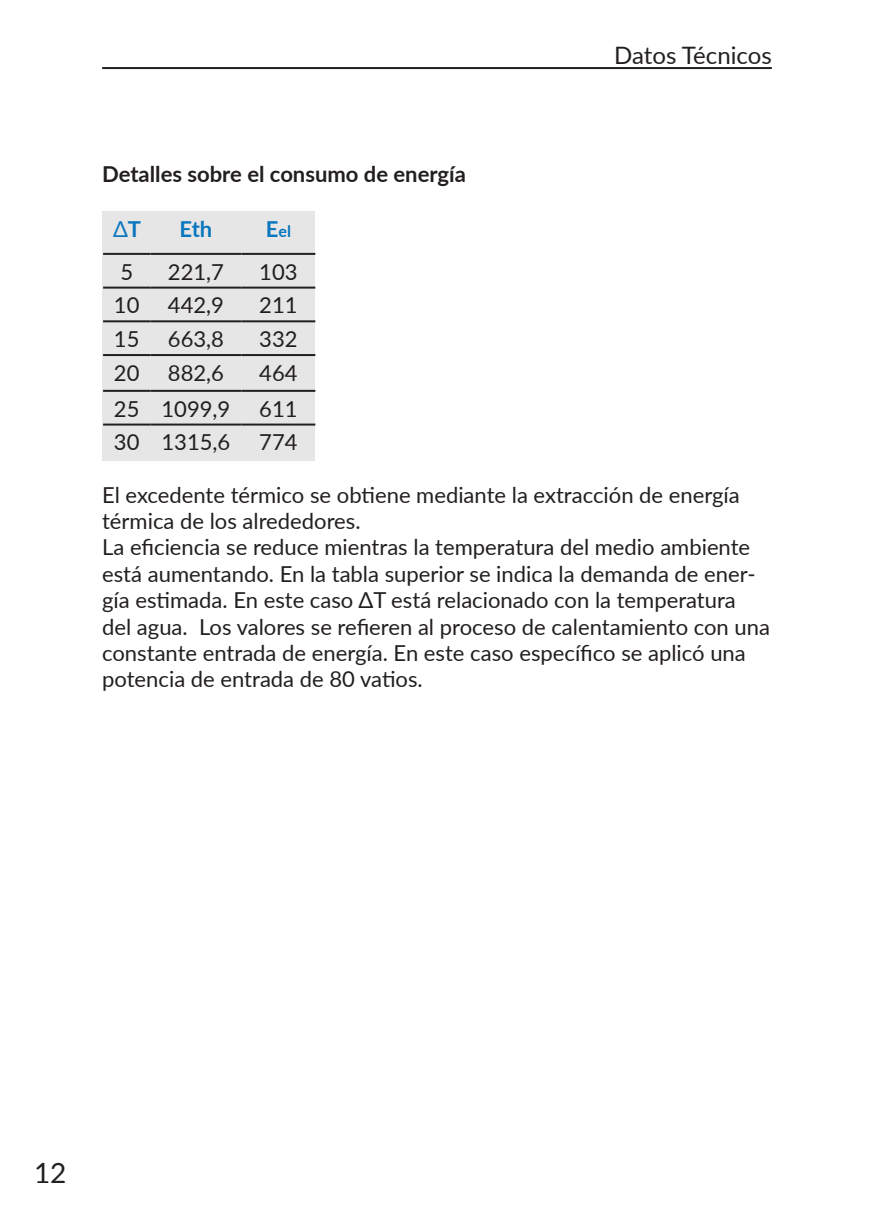
<style>
.page{position:relative;width:874px;height:1225px;background:#fff}
.page>*{position:absolute;margin:0;border:0;box-sizing:border-box;transform-origin:0 0}
.t1{font:28px "Lato";color:#231f20}
.t2{font:24px "Lato";color:#231f20}
.Seitenkopfzeile_Nebe{font:22px/26.4px "Lato";color:#231f20}
.t3{font:700 22px "Lato";color:#231f20}
.Seitenkopfzeile_Nebe-2{font:700 22px "Lato";color:#0977be}
.Seitenkopfzeile_Nebe-3{font:22px "Lato";color:#0c77be}
.Seitenkopfzeile_Nebe-4{font:700 16px "Lato";color:#0977be}
.s1{font-weight:700}
.s2{font-size:22px}
</style>
<div class="page">
<hr style="left:102px;top:67px;width:669px;height:2px;background:#231f20">
<div style="left:102px;top:211px;width:213px;height:250px;background:#e6e6e6"></div>
<hr style="left:103px;top:320px;width:47px;height:2px;background:#231f20">
<hr style="left:150px;top:320px;width:91px;height:2px;background:#231f20">
<hr style="left:241px;top:320px;width:74px;height:2px;background:#231f20">
<hr style="left:103px;top:354px;width:47px;height:2px;background:#231f20">
<hr style="left:150px;top:354px;width:91px;height:2px;background:#231f20">
<hr style="left:241px;top:354px;width:74px;height:2px;background:#231f20">
<hr style="left:103px;top:390px;width:47px;height:2px;background:#231f20">
<hr style="left:150px;top:390px;width:91px;height:2px;background:#231f20">
<hr style="left:241px;top:390px;width:74px;height:2px;background:#231f20">
<hr style="left:103px;top:423px;width:47px;height:2px;background:#231f20">
<hr style="left:150px;top:423px;width:91px;height:2px;background:#231f20">
<hr style="left:241px;top:423px;width:74px;height:2px;background:#231f20">
<hr style="left:103px;top:253px;width:47px;height:2px;background:#231f20">
<hr style="left:150px;top:253px;width:91px;height:2px;background:#231f20">
<hr style="left:241px;top:253px;width:74px;height:2px;background:#231f20">
<hr style="left:103px;top:287px;width:47px;height:2px;background:#231f20">
<hr style="left:150px;top:287px;width:91px;height:2px;background:#231f20">
<hr style="left:241px;top:287px;width:74px;height:2px;background:#231f20">
<p class="t3" style="left:102px;top:158px;width:365px">Detalles sobre el consumo de energía</p>
<p class="Seitenkopfzeile_Nebe-3" style="left:113px;top:213px;width:30px">Δ<span class="s1">T</span></p>
<p class="Seitenkopfzeile_Nebe-2" style="left:179px;top:213px;width:34px">Eth</p>
<p class="Seitenkopfzeile_Nebe-4" style="left:266px;top:219px;width:27px"><span class="s2">E</span>el</p>
<p class="Seitenkopfzeile_Nebe" style="left:120px;top:257px;width:14px">5</p>
<p class="Seitenkopfzeile_Nebe" style="left:168px;top:257px;width:58px">221,7</p>
<p class="Seitenkopfzeile_Nebe" style="left:259px;top:257px;width:40px">103</p>
<p class="Seitenkopfzeile_Nebe" style="left:114px;top:291px;width:27px">10</p>
<p class="Seitenkopfzeile_Nebe" style="left:168px;top:291px;width:58px">442,9</p>
<p class="Seitenkopfzeile_Nebe" style="left:259px;top:291px;width:40px">211</p>
<p class="Seitenkopfzeile_Nebe" style="left:114px;top:325px;width:27px">15</p>
<p class="Seitenkopfzeile_Nebe" style="left:168px;top:325px;width:58px">663,8</p>
<p class="Seitenkopfzeile_Nebe" style="left:259px;top:325px;width:40px">332</p>
<p class="Seitenkopfzeile_Nebe" style="left:114px;top:359px;width:27px">20</p>
<p class="Seitenkopfzeile_Nebe" style="left:168px;top:359px;width:58px">882,6</p>
<p class="Seitenkopfzeile_Nebe" style="left:259px;top:359px;width:40px">464</p>
<p class="Seitenkopfzeile_Nebe" style="left:114px;top:394px;width:27px">25</p>
<p class="Seitenkopfzeile_Nebe" style="left:161px;top:394px;width:70px">1099,9</p>
<p class="Seitenkopfzeile_Nebe" style="left:259px;top:394px;width:40px">611</p>
<p class="Seitenkopfzeile_Nebe" style="left:114px;top:428px;width:27px">30</p>
<p class="Seitenkopfzeile_Nebe" style="left:161px;top:428px;width:70px">1315,6</p>
<p class="Seitenkopfzeile_Nebe" style="left:259px;top:428px;width:40px">774</p>
<p class="t2" style="left:614px;top:38px;width:159px">Datos Técnicos</p>
<p class="Seitenkopfzeile_Nebe" style="left:102px;top:480px;width:639px">El excedente térmico se obtiene mediante la extracción de energía térmica de los alrededores.</p>
<p class="Seitenkopfzeile_Nebe" style="left:102px;top:533px;width:669px">La eficiencia se reduce mientras la temperatura del medio ambiente está aumentando. En la tabla superior se indica la demanda de ener&shy;gía estimada. En este caso ΔT está relacionado con la temperatura del agua. Los valores se refieren al proceso de calentamiento con una constante entrada de energía. En este caso específico se aplicó una potencia de entrada de 80 vatios.</p>
<p class="t1" style="left:34px;top:1153px;width:34px">12</p>
</div>
